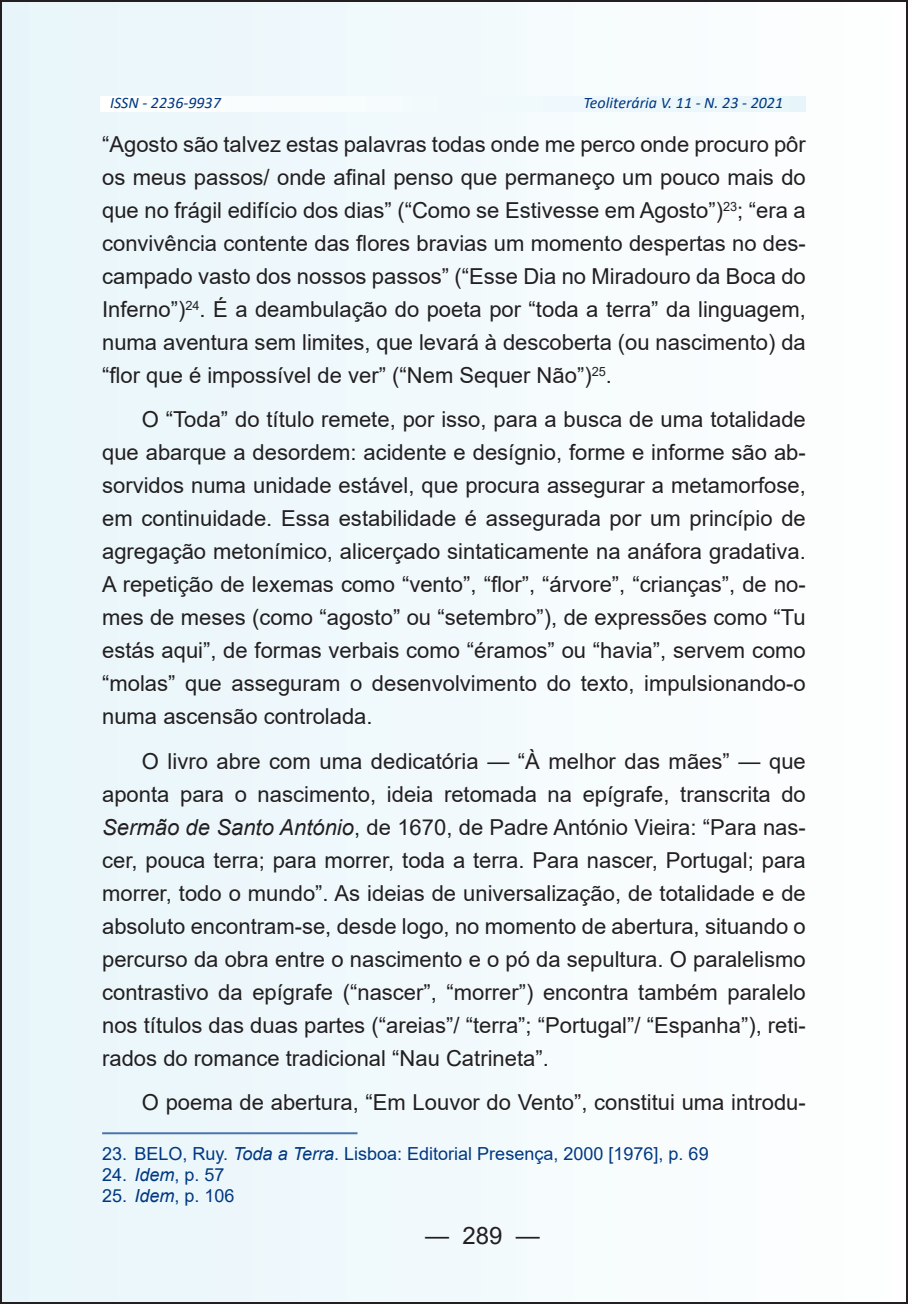
<style>
.page{position:relative;width:908px;height:1304px;background:#fff}
.page>*{position:absolute;margin:0;border:0;box-sizing:border-box;transform-origin:0 0}
.t1{font:24px "Arial";color:#231f20}
.t2{font:22px/33px "Arial";color:#231f20;text-align:justify}
.t3{font:18px "Arial";color:#003882}
.t4{font:italic 16px "Calibri";color:#003882}
.s1{font-style:italic}
</style>
<div class="page">
<div style="left:1px;top:1px;width:905px;height:1302px;background:#f2f9fc"></div>
<hr style="left:102px;top:1132px;width:255px;height:2px;background:#4d74a8">
<p class="t4" style="left:110px;top:92px;width:112px">ISSN - 2236-9937</p>
<p class="t4" style="left:583px;top:92px;width:201px">Teoliterária V. 11 - N. 23 - 2021</p>
<p class="t2" style="left:102px;top:128px;width:705px">“Agosto são talvez estas palavras todas onde me perco onde procuro pôr os meus passos/ onde afinal penso que permaneço um pouco mais do que no frágil edifício dos dias” (“Como se Estivesse em Agosto”)<sup>23</sup>; “era a convivência contente das flores bravias um momento despertas no des&shy;campado vasto dos nossos passos” (“Esse Dia no Miradouro da Boca do Inferno”)<sup>24</sup>. É a deambulação do poeta por “toda a terra” da linguagem, numa aventura sem limites, que levará à descoberta (ou nascimento) da “flor que é impossível de ver” (“Nem Sequer Não”)<sup>25</sup>.</p>
<p class="t2" style="left:102px;top:403px;width:704px;text-indent:40px">O “Toda” do título remete, por isso, para a busca de uma totalidade que abarque a desordem: acidente e desígnio, forme e informe são ab&shy;sorvidos numa unidade estável, que procura assegurar a metamorfose, em continuidade. Essa estabilidade é assegurada por um princípio de agregação metonímico, alicerçado sintaticamente na anáfora gradativa.<br>A repetição de lexemas como “vento”, “flor”, “árvore”, “crianças”, de no&shy;mes de meses (como “agosto” ou “setembro”), de expressões como “Tu estás aqui”, de formas verbais como “éramos” ou “havia”, servem como “molas” que asseguram o desenvolvimento do texto, impulsionando-o numa ascensão controlada.</p>
<p class="t2" style="left:102px;top:744px;width:705px;text-indent:40px">O livro abre com uma dedicatória — “À melhor das mães” — que aponta para o nascimento, ideia retomada na epígrafe, transcrita do <span class="s1">Sermão de Santo António</span>, de 1670, de Padre António Vieira: “Para nas&shy;cer, pouca terra; para morrer, toda a terra. Para nascer, Portugal; para morrer, todo o mundo”. As ideias de universalização, de totalidade e de absoluto encontram-se, desde logo, no momento de abertura, situando o percurso da obra entre o nascimento e o pó da sepultura. O paralelismo contrastivo da epígrafe (“nascer”, “morrer”) encontra também paralelo nos títulos das duas partes (“areias”/ “terra”; “Portugal”/ “Espanha”), reti&shy;rados do romance tradicional “Nau Catrineta”.</p>
<p class="t2" style="left:142px;top:1086px;width:665px">O poema de abertura, “Em Louvor do Vento”, constitui uma introdu-</p>
<p class="t3" style="left:102px;top:1141px;width:607px">23. BELO, Ruy. <span class="s1">Toda a Terra</span>. Lisboa: Editorial Presença, 2000 [1976], p. 69</p>
<p class="t3" style="left:102px;top:1162px;width:124px">24. <span class="s1">Idem</span>, p. 57</p>
<p class="t3" style="left:102px;top:1183px;width:134px">25. <span class="s1">Idem</span>, p. 106</p>
<p class="t1" style="left:425px;top:1218px;width:116px">— 289 —</p>
</div>
